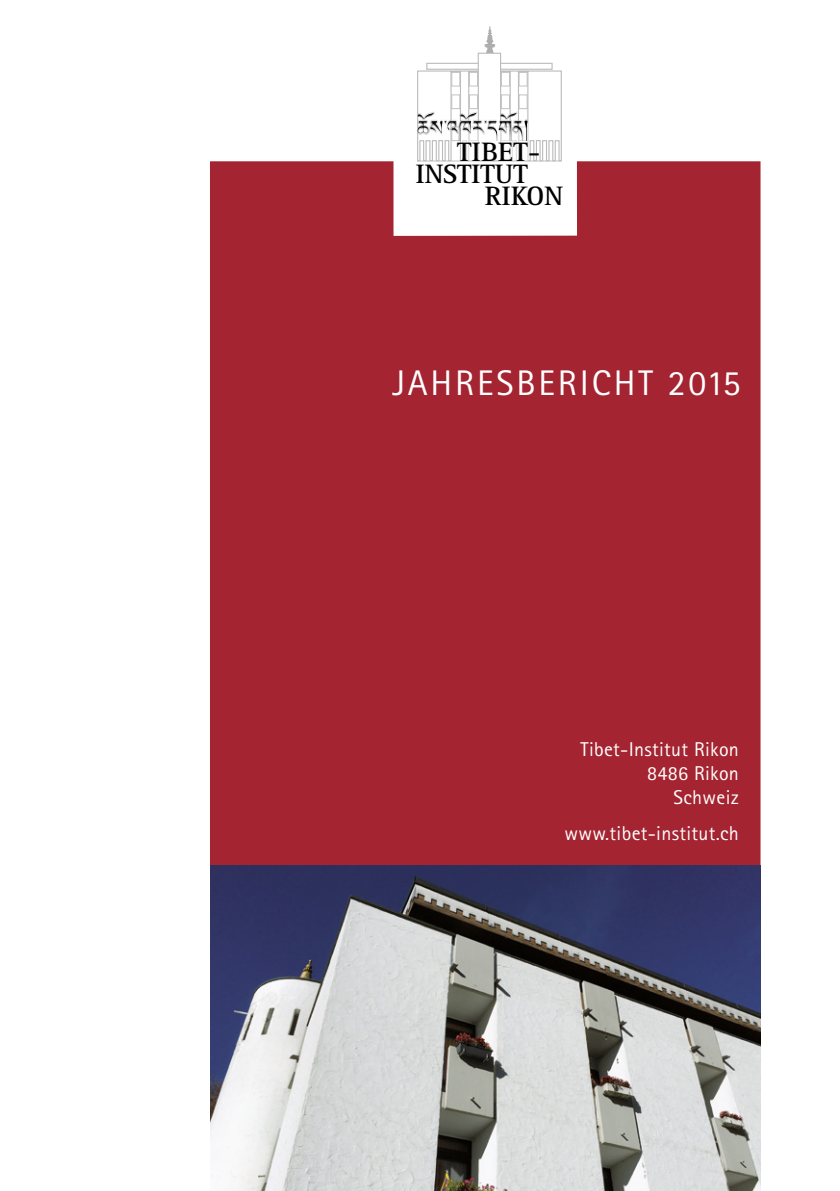
<style>
.page{position:relative;width:840px;height:1191px;background:#fff}
.page>*{position:absolute;margin:0;border:0;box-sizing:border-box;transform-origin:0 0}
.t1{font:35.6px "Rotis Sans Serif";letter-spacing:.08em;color:#fff}
.t2{font:700 27.6px "Rotis Serif";letter-spacing:.01em;color:#000}
.t3{font:20px/24px "Rotis Sans Serif";letter-spacing:.015em;color:#fff;text-align:right}
</style>
<div class="page">
<svg style="left:484px;top:26px;width:11px;height:27px"></svg>
<div style="left:426px;top:63px;width:52px;height:7px;border:1px solid #bcbcbc"></div>
<div style="left:477px;top:53px;width:24px;height:19px;border:1px solid #bcbcbc"></div>
<div style="left:500px;top:63px;width:52px;height:7px;border:1px solid #bcbcbc"></div>
<svg style="left:417px;top:70px;width:145px;height:91px"></svg>
<div style="left:469px;top:72px;width:8px;height:14px;border:1px solid #c2c2c2"></div>
<div style="left:469px;top:95px;width:8px;height:14px;border:1px solid #c2c2c2"></div>
<div style="left:518px;top:72px;width:9px;height:14px;border:1px solid #c2c2c2"></div>
<div style="left:518px;top:95px;width:9px;height:14px;border:1px solid #c2c2c2"></div>
<div style="left:500px;top:72px;width:9px;height:14px;border:1px solid #c2c2c2"></div>
<div style="left:500px;top:95px;width:9px;height:14px;border:1px solid #c2c2c2"></div>
<div style="left:451px;top:72px;width:9px;height:14px;border:1px solid #c2c2c2"></div>
<div style="left:451px;top:95px;width:9px;height:14px;border:1px solid #c2c2c2"></div>
<div style="left:461px;top:124px;width:67px;height:38px;background:#fff;opacity:.5"></div>
<img style="left:417px;top:108px;width:106px;height:33px">
<img style="left:523px;top:115px;width:5px;height:28px">
<div style="left:210px;top:161px;width:550px;height:704px;background:#a52431"></div>
<img style="left:210px;top:865px;width:550px;height:326px">
<h2 class="t2" style="left:457px;top:136px;width:85px">TIBET-</h2>
<h2 class="t2" style="left:415px;top:158px;width:113px">INSTITUT</h2>
<h2 class="t2" style="left:485px;top:179px;width:79px">RIKON</h2>
<h1 class="t1" style="left:392px;top:361px;width:349px">JAHRESBERICHT 2015</h1>
<p class="t3" style="left:580px;top:737px;width:160px">Tibet-Institut Rikon<br>8486 Rikon<br>Schweiz</p>
<p class="t3" style="left:564px;top:821px;width:176px">www.tibet-institut.ch</p>
</div>
